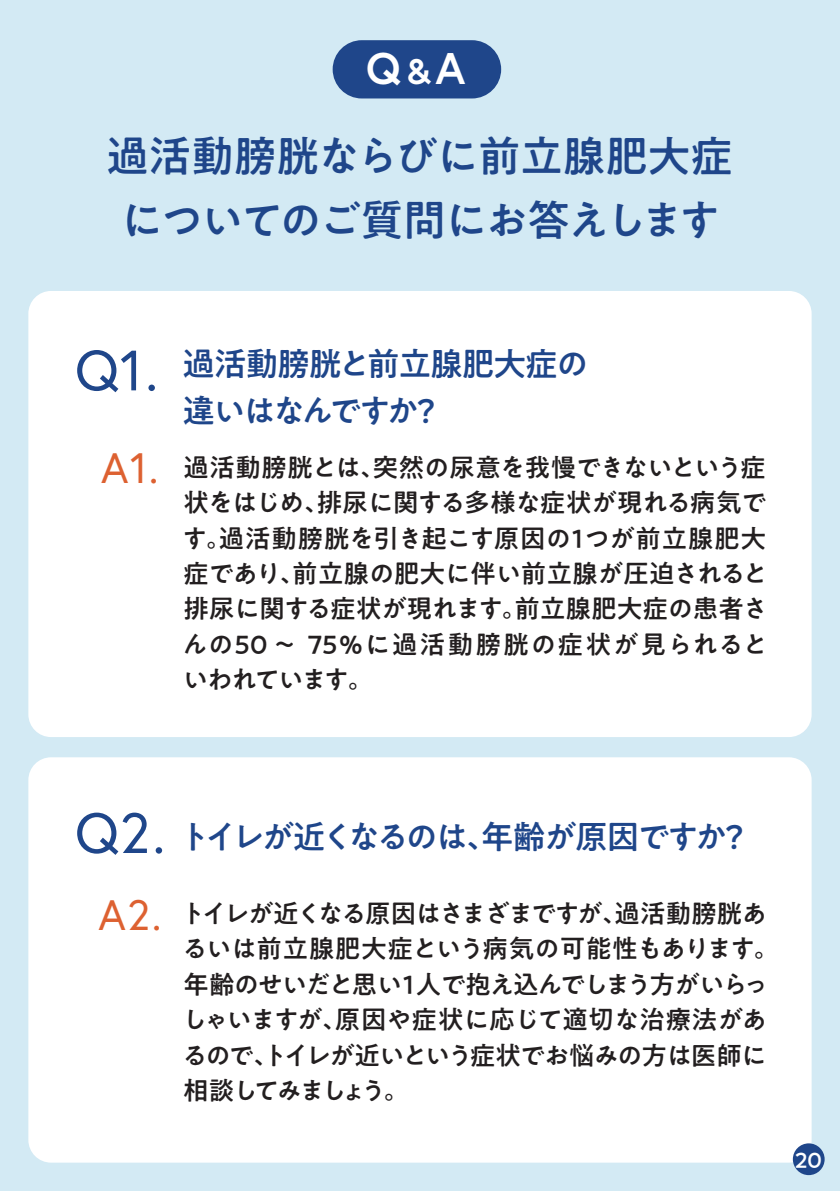
<style>
.page{position:relative;width:840px;height:1191px;background:#fff}
.page>*{position:absolute;margin:0;border:0;box-sizing:border-box;transform-origin:0 0}
.t1{font:56.6px "Europa";color:#1f468a}
.t2{font:700 44.2px "Europa";color:#fff}
.t3{font:500 42.6px/63.8px "PA1 Gothic Std N";letter-spacing:-.025em;color:#1f468a;text-align:center}
.t4{font:42.6px "Europa";color:#dd6131}
.t5{font:500 32.6px "PA1 Gothic Std N";letter-spacing:-.09em;color:#1f468a}
.t6{font:500 32.6px/46.8px "PA1 Gothic Std N";letter-spacing:-.07em;color:#1f468a}
.t7{font:500 25.6px/35.4px "PA1 Gothic Std N";letter-spacing:-.035em;color:#231f20;text-align:justify}
.t8{font:500 25.6px/35.4px "PA1 Gothic Std N";letter-spacing:-.055em;color:#231f20}
.t9{font:500 21.2px "PA1 Gothic Std N";color:#fff}
.s1{font-size:35.4px}
.s2{font-family:"Europa";font-weight:400;font-size:56.6px}
</style>
<div class="page">
<div style="left:0;top:0;width:839px;height:1191px;background:#d3eaf4"></div>
<div style="left:28px;top:757px;width:783px;height:405px;background:#fff;border-radius:23px"></div>
<div style="left:28px;top:291px;width:783px;height:446px;background:#fff;border-radius:23px"></div>
<div style="left:332px;top:40px;width:169px;height:58px;background:#1f468a;border-radius:29px"></div>
<div style="left:792px;top:1143px;width:32px;height:32px;background:#1f468a;border-radius:50%"></div>
<h2 class="t2" style="left:366px;top:39px;width:101px">Q<span class="s1">&amp;</span>A</h2>
<h3 class="t3" style="left:106px;top:128px;width:628px">過活動膀胱ならびに前立腺肥大症についてのご質問にお答えします</h3>
<h1 class="t1" style="left:75px;top:334px;width:85px">Q1.</h1>
<h3 class="t4" style="left:101px;top:441px;width:59px">A1.</h3>
<p class="t6" style="left:182px;top:344px;width:408px">過活動膀胱と前立腺肥大症の違いはなんですか？</p>
<p class="t7" style="left:182px;top:451px;width:587px">過活動膀胱とは、突然の尿意を我慢できないという症状をはじめ、排尿に関する多様な症状が現れる病気です。過活動膀胱を引き起こす原因の1つが前立腺肥大症であり、前立腺の肥大に伴い前立腺が圧迫されると排尿に関する症状が現れます。前立腺肥大症の患者さんの50～ 75％に過活動膀胱の症状が見られるといわれています。</p>
<p class="t5" style="left:75px;top:817px;width:677px"><span class="s2">Q2.</span> トイレが近くなるのは、年齢が原因ですか？</p>
<h3 class="t4" style="left:98px;top:888px;width:65px">A2.</h3>
<p class="t8" style="left:181px;top:898px;width:599px">トイレが近くなる原因はさまざまですが、過活動膀胱あるいは前立腺肥大症という病気の可能性もあります。年齢のせいだと思い1人で抱え込んでしまう方がいらっしゃいますが、原因や症状に応じて適切な治療法があるので、トイレが近いという症状でお悩みの方は医師に相談してみましょう。</p>
<p class="t9" style="left:794px;top:1147px;width:29px">20</p>
</div>
